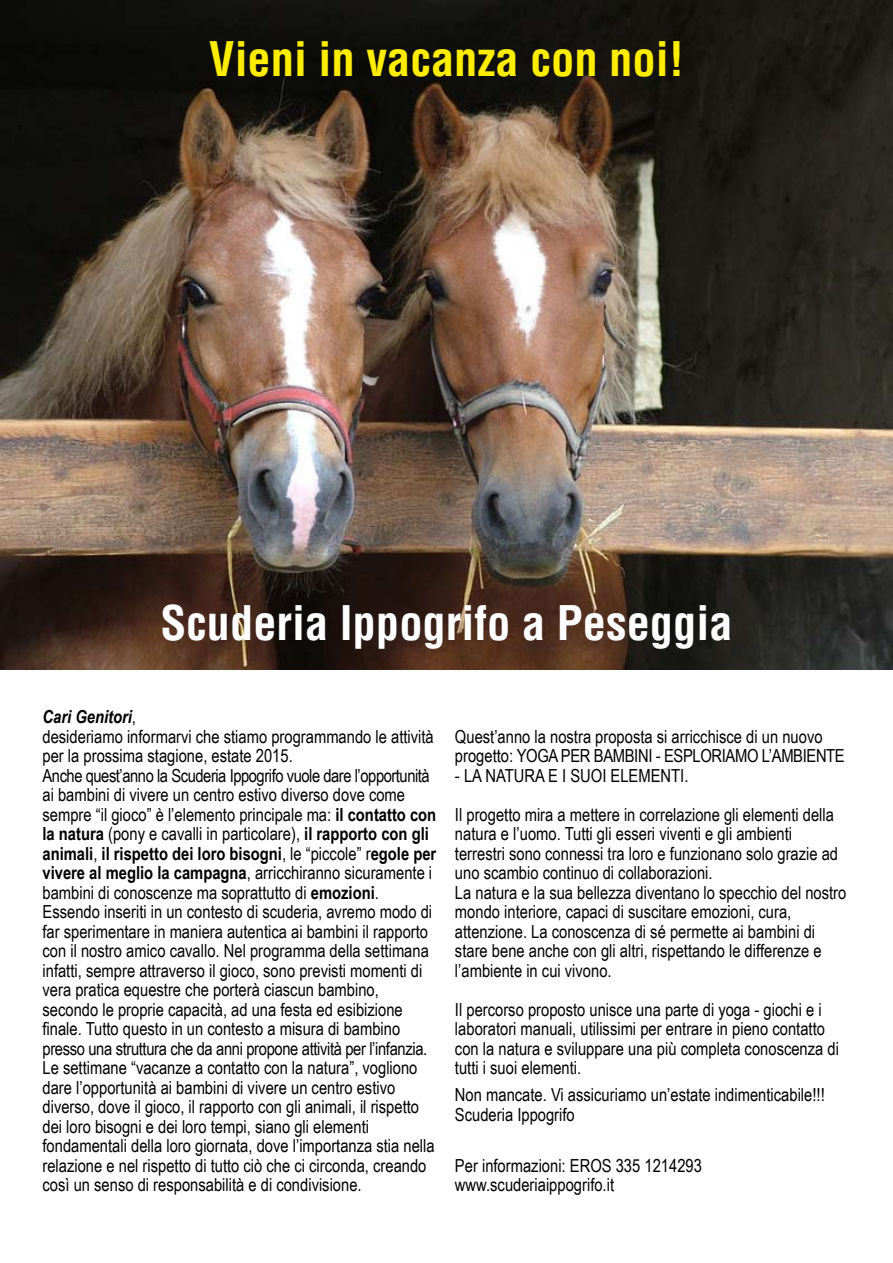
<style>
.page{position:relative;width:893px;height:1263px;background:#fff}
.page>*{position:absolute;margin:0;border:0;box-sizing:border-box;transform-origin:0 0}
.t1{font:700 condensed 46.5px "Helvetica LT Std";color:#fff}
.t2{font:700 condensed 46.5px "Helvetica LT Std";color:#ffed00}
.t3{font:18px/19.5px "Arial Narrow";color:#000}
.s1{font-weight:700;font-style:italic}
.s2{font-weight:700}
</style>
<div class="page">
<img style="left:0;top:0;width:893px;height:670px">
<h1 class="t2" style="left:209px;top:30px;width:477px">Vieni in vacanza con noi!</h1>
<h1 class="t1" style="left:160px;top:594px;width:574px">Scuderia Ippogrifo a Peseggia</h1>
<p class="t3" style="left:43px;top:706px;width:395px"><span class="s1">Cari Genitori</span>,<br>desideriamo informarvi che stiamo programmando le attività per la prossima stagione, estate 2015.<br>Anche quest’anno la Scuderia Ippogrifo vuole dare l’opportunità ai bambini di vivere un centro estivo diverso dove come sempre “il gioco” è l’elemento principale ma: <span class="s2">il contatto con la natura</span> (pony e cavalli in particolare), <span class="s2">il rapporto con gli animali</span>, <span class="s2">il rispetto dei loro bisogni</span>, le “piccole” r<span class="s2">egole per vivere al meglio la campagna</span>, arricchiranno sicuramente i bambini di conoscenze ma soprattutto di <span class="s2">emozioni</span>.<br>Essendo inseriti in un contesto di scuderia, avremo modo di far sperimentare in maniera autentica ai bambini il rapporto con il nostro amico cavallo. Nel programma della settimana infatti, sempre attraverso il gioco, sono previsti momenti di vera pratica equestre che porterà ciascun bambino, secondo le proprie capacità, ad una festa ed esibizione finale. Tutto questo in un contesto a misura di bambino presso una struttura che da anni propone attività per l’infanzia.<br>Le settimane “vacanze a contatto con la natura”, vogliono dare l’opportunità ai bambini di vivere un centro estivo diverso, dove il gioco, il rapporto con gli animali, il rispetto dei loro bisogni e dei loro tempi, siano gli elementi fondamentali della loro giornata, dove l’importanza stia nella relazione e nel rispetto di tutto ciò che ci circonda, creando così un senso di responsabilità e di condivisione.</p>
<p class="t3" style="left:455px;top:726px;width:391px">Quest’anno la nostra proposta si arricchisce di un nuovo progetto: YOGA PER BAMBINI - ESPLORIAMO L’AMBIENTE</p>
<p class="t3" style="left:455px;top:755px;width:381px;line-height:39px">- LA NATURA E I SUOI ELEMENTI.<br>Il progetto mira a mettere in correlazione gli elementi della</p>
<p class="t3" style="left:455px;top:823px;width:393px">natura e l’uomo. Tutti gli esseri viventi e gli ambienti terrestri sono connessi tra loro e funzionano solo grazie ad uno scambio continuo di collaborazioni.<br>La natura e la sua bellezza diventano lo specchio del nostro mondo interiore, capaci di suscitare emozioni, cura, attenzione. La conoscenza di sé permette ai bambini di stare bene anche con gli altri, rispettando le differenze e l’ambiente in cui vivono.</p>
<p class="t3" style="left:455px;top:999px;width:385px">Il percorso proposto unisce una parte di yoga - giochi e i laboratori manuali, utilissimi per entrare in pieno contatto con la natura e sviluppare una più completa conoscenza di tutti i suoi elementi.</p>
<p class="t3" style="left:455px;top:1084px;width:371px">Non mancate. Vi assicuriamo un’estate indimenticabile!!!<br>Scuderia Ippogrifo</p>
<p class="t3" style="left:455px;top:1155px;width:248px">Per informazioni: EROS 335 1214293 www.scuderiaippogrifo.it</p>
</div>
